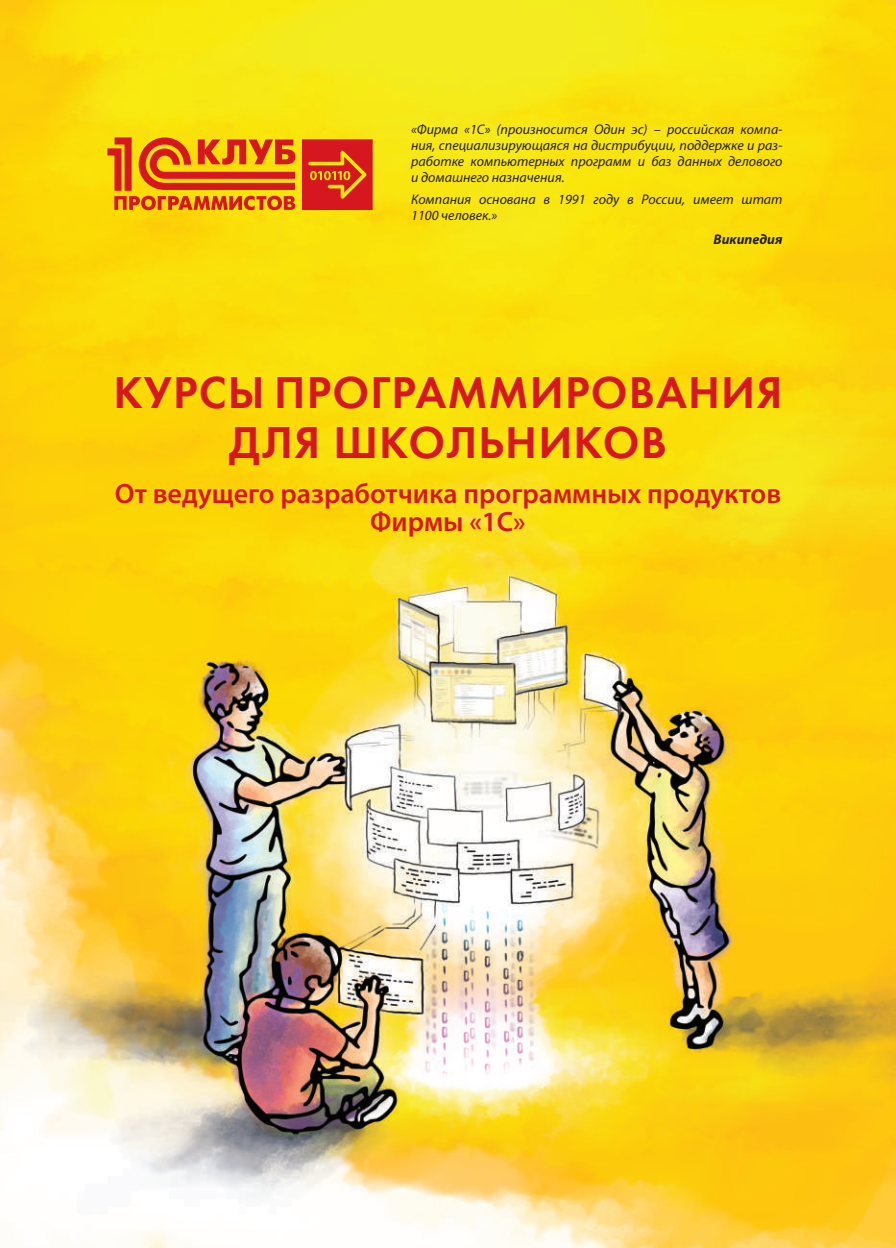
<style>
.page{position:relative;width:896px;height:1248px;background:#fff}
.page>*{position:absolute;margin:0;border:0;box-sizing:border-box;transform-origin:0 0}
.t1{font:46px/50px "Futura PT Demi";letter-spacing:.025em;color:#d7171f;text-align:center}
.t2{font:600 28px/28px "Myriad Pro";color:#d7171f;text-align:center}
.t3{font:italic 14px/16px "Myriad Pro";color:#231f20;text-align:justify}
.t4{font:italic 700 14px "Myriad Pro";color:#231f20}
</style>
<div class="page">
<img style="left:0;top:0;width:896px;height:1247px">
<svg style="left:107px;top:137px;width:188px;height:73px;background:#e97d13"></svg>
<svg style="left:302px;top:139px;width:71px;height:71px;background:#db331c"></svg>
<p class="t3" style="left:411px;top:121px;width:373px">«Фирма «1С» (произносится Один эс) – российская компа&shy;ния, специализирующаяся на дистрибуции, поддержке и раз&shy;работке компьютерных программ и баз данных делового и домашнего назначения.</p>
<p class="t3" style="left:411px;top:191px;width:373px">Компания основана в 1991 году в России, имеет штат<br>1100 человек.»</p>
<p class="t4" style="left:713px;top:230px;width:70px">Википедия</p>
<h1 class="t1" style="left:113px;top:367px;width:670px">КУРСЫ ПРОГРАММИРОВАНИЯ<br>ДЛЯ ШКОЛЬНИКОВ</h1>
<h2 class="t2" style="left:115px;top:479px;width:668px">От ведущего разработчика программных продуктов<br>Фирмы «1С»</h2>
</div>
